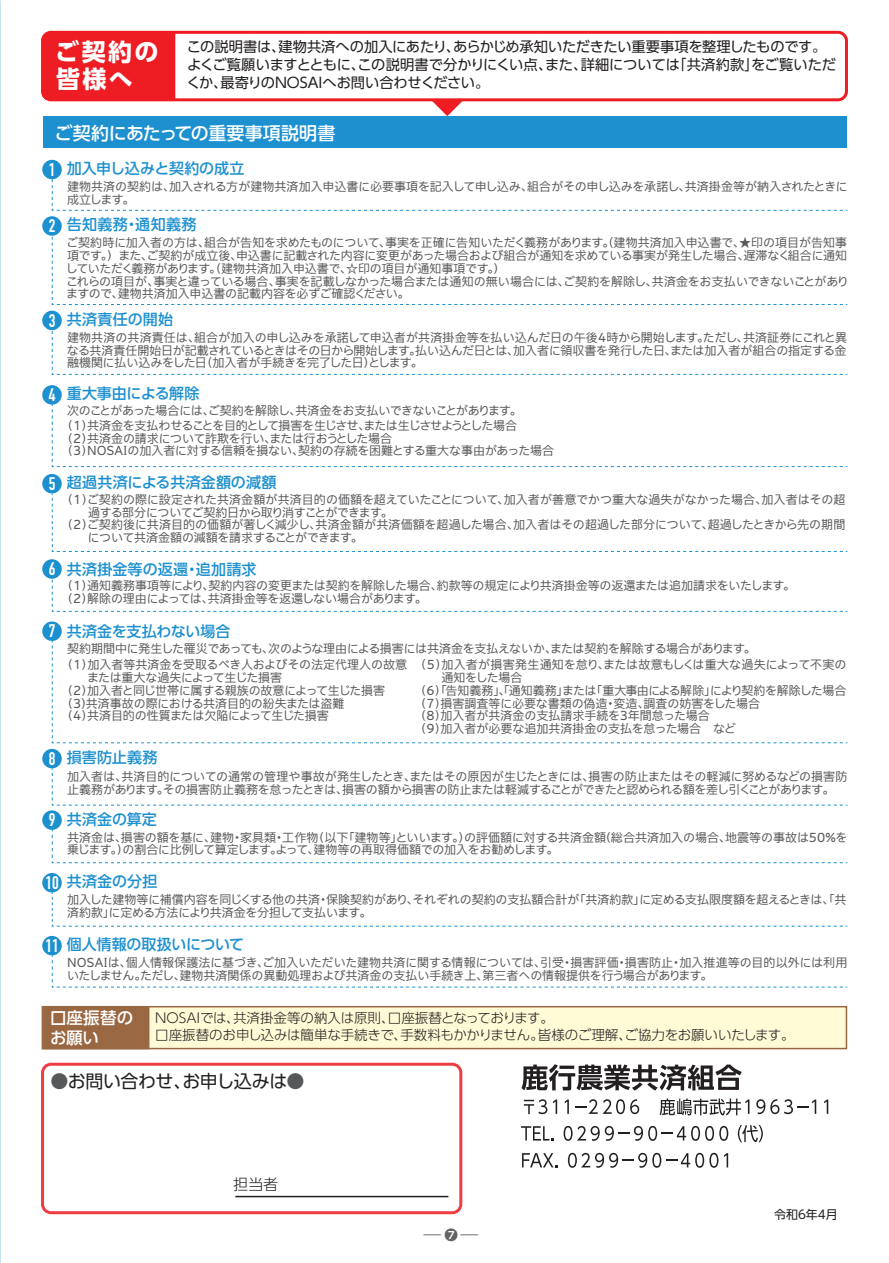
<style>
.page{position:relative;width:889px;height:1263px;background:#fff}
.page>*{position:absolute;margin:0;border:0;box-sizing:border-box;transform-origin:0 0}
.t1{font:700 24px/27px "UD Shin Go Pro";letter-spacing:.1em;color:#fff}
.t2{font:500 18px "UD Shin Go Pro";color:#fff}
.t3{font:18px "UD Shin Go Pro";letter-spacing:-.03em;color:#231f20}
.t4{font:500 16.5px/19.5px "UD Shin Go Pro";color:#fff}
.t5{font:500 15px "UD Shin Go Pro";letter-spacing:.01em;color:#1d90d0}
.t6{font:500 15px "UD Shin Go Pro";letter-spacing:-.01em;color:#1d90d0}
.t7{font:500 15px "UD Shin Go Pro";letter-spacing:-.02em;color:#1d90d0}
.t8{font:300 15px "UD Shin Go Pro";color:#231f20}
.t9{font:14.25px/18px "UD Shin Go Pro";letter-spacing:-.015em;color:#231f20}
.t10{font:300 13.5px/16.5px "UD Shin Go Pro";letter-spacing:-.01em;color:#231f20}
.t11{font:300 13.5px "UD Shin Go Pro";color:#636366;scale:1.5 1}
.t12{font:100 12px/12.8px "Iwa UCDA Goth Std";letter-spacing:-.01em;color:#57585a}
.t13{font:100 12px/12.8px "Iwa UCDA Goth Std";letter-spacing:-.03em;color:#57585a}
.t14{font:100 12px "Iwa UCDA Goth Std";letter-spacing:.015em;color:#57585a}
.t15{font:100 12px "Iwa UCDA Goth Std";letter-spacing:-.06em;color:#57585a}
.t16{font:100 12px "Iwa UCDA Goth Std";letter-spacing:-.035em;color:#57585a}
.t17{font:12px "UD Shin Go Pro";color:#231f20}
.s1{font-family:"DIN Condensed";font-weight:700;font-size:18px;color:#fff}
.s2{color:#57585a}
.s3{font-family:"UD Shin Go Pro De";font-weight:700}
</style>
<div class="page">
<hr style="left:235px;top:1196px;width:213px;height:1px;background:#231f20">
<svg style="left:51px;top:229px;width:796px;height:76px"></svg>
<div style="left:42px;top:160px;width:20px;height:19px;background:#1d90d0;border-radius:50%"></div>
<svg style="left:51px;top:175px;width:796px;height:36px"></svg>
<div style="left:42px;top:216px;width:20px;height:20px;background:#1d90d0;border-radius:50%"></div>
<svg style="left:51px;top:323px;width:796px;height:52px"></svg>
<div style="left:42px;top:311px;width:20px;height:19px;background:#1d90d0;border-radius:50%"></div>
<svg style="left:51px;top:572px;width:796px;height:40px"></svg>
<div style="left:42px;top:559px;width:20px;height:20px;background:#1d90d0;border-radius:50%"></div>
<svg style="left:51px;top:405px;width:796px;height:62px"></svg>
<div style="left:42px;top:385px;width:20px;height:20px;background:#1d90d0;border-radius:50%"></div>
<svg style="left:51px;top:493px;width:796px;height:59px"></svg>
<div style="left:42px;top:474px;width:20px;height:19px;background:#1d90d0;border-radius:50%"></div>
<svg style="left:51px;top:641px;width:796px;height:102px"></svg>
<div style="left:42px;top:621px;width:20px;height:20px;background:#1d90d0;border-radius:50%"></div>
<svg style="left:51px;top:892px;width:796px;height:35px"></svg>
<div style="left:42px;top:873px;width:20px;height:19px;background:#1d90d0;border-radius:50%"></div>
<svg style="left:51px;top:768px;width:796px;height:38px"></svg>
<div style="left:42px;top:749px;width:20px;height:19px;background:#1d90d0;border-radius:50%"></div>
<svg style="left:51px;top:830px;width:796px;height:33px"></svg>
<div style="left:42px;top:810px;width:20px;height:20px;background:#1d90d0;border-radius:50%"></div>
<svg style="left:51px;top:955px;width:796px;height:33px"></svg>
<div style="left:42px;top:936px;width:20px;height:19px;background:#1d90d0;border-radius:50%"></div>
<div style="left:41px;top:31px;width:807px;height:70px;border:3px solid #ee1d23;border-radius:9px"></div>
<div style="left:41px;top:1063px;width:421px;height:151px;border:3px solid #ee3d43;border-radius:9px"></div>
<div style="left:43px;top:116px;width:803px;height:32px;background:#1d90d0"></div>
<div style="left:43px;top:32px;width:132px;height:68px;background:#ee1d23"></div>
<div style="left:42px;top:1006px;width:805px;height:43px;background:#fffbd6;border:2px solid #996742"></div>
<div style="left:42px;top:1006px;width:107px;height:43px;background:#996742"></div>
<svg style="left:432px;top:101px;width:31px;height:15px"></svg>
<svg style="left:524px;top:1099px;width:23px;height:15px"></svg>
<svg style="left:553px;top:1099px;width:4px;height:15px"></svg>
<svg style="left:564px;top:1099px;width:5px;height:15px"></svg>
<svg style="left:575px;top:1099px;width:64px;height:15px"></svg>
<svg style="left:659px;top:1098px;width:90px;height:17px"></svg>
<svg style="left:756px;top:1099px;width:60px;height:15px"></svg>
<svg style="left:824px;top:1099px;width:4px;height:15px"></svg>
<svg style="left:521px;top:1064px;width:221px;height:26px"></svg>
<svg style="left:521px;top:1126px;width:32px;height:14px"></svg>
<svg style="left:563px;top:1126px;width:36px;height:15px"></svg>
<svg style="left:605px;top:1126px;width:123px;height:15px"></svg>
<svg style="left:738px;top:1125px;width:25px;height:17px"></svg>
<svg style="left:522px;top:1153px;width:36px;height:14px"></svg>
<svg style="left:568px;top:1153px;width:150px;height:15px"></svg>
<svg style="left:724px;top:1153px;width:4px;height:14px"></svg>
<h1 class="t1" style="left:55px;top:38px;width:105px">ご契約の皆様へ</h1>
<p class="t9" style="left:186px;top:37px;width:651px">この説明書は、建物共済への加入にあたり、あらかじめ承知いただきたい重要事項を整理したものです。よくご覧願いますとともに、この説明書で分かりにくい点、また、詳細については「共済約款」をご覧いただくか、最寄りのNOSAIへお問い合わせください。</p>
<h2 class="t2" style="left:54px;top:118px;width:282px">ご契約にあたっての重要事項説明書</h2>
<p class="t6" style="left:49px;top:156px;width:197px"><span class="s1">1</span> 加入申し込みと契約の成立</p>
<p class="t12" style="left:67px;top:179px;width:782px">建物共済の契約は、加入される方が建物共済加入申込書に必要事項を記入して申し込み、組合がその申し込みを承諾し、共済掛金等が納入されたときに成立します。</p>
<p class="t5" style="left:49px;top:213px;width:149px"><span class="s1">2</span> 告知義務・通知義務</p>
<p class="t12" style="left:66px;top:236px;width:784px">ご契約時に加入者の方は、組合が告知を求めたものについて、事実を正確に告知いただく義務があります。(建物共済加入申込書で、★印の項目が告知事項です。) また、ご契約が成立後、申込書に記載された内容に変更があった場合および組合が通知を求めている事実が発生した場合、遅滞なく組合に通知していただく義務があります。（建物共済加入申込書で、☆印の項目が通知事項です。)<br>これらの項目が、事実と違っている場合、事実を記載しなかった場合または通知の無い場合には、ご契約を解除し、共済金をお支払いできないことがありますので、建物共済加入申込書の記載内容を必ずご確認ください。</p>
<p class="t5" style="left:49px;top:307px;width:126px"><span class="s1">3</span> 共済責任の開始</p>
<p class="t12" style="left:67px;top:330px;width:782px;text-align:justify">建物共済の共済責任は、組合が加入の申し込みを承諾して申込者が共済掛金等を払い込んだ日の午後4時から開始します。ただし、共済証券にこれと異なる共済責任開始日が記載されているときはその日から開始します。払い込んだ日とは、加入者に領収書を発行した日、または加入者が組合の指定する金融機関に払い込みをした日（加入者が手続きを完了した日）とします。</p>
<p class="t7" style="left:49px;top:381px;width:152px"><span class="s1">4</span> 重大事由による解除</p>
<p class="t13" style="left:67px;top:403px;width:456px">次のことがあった場合には、ご契約を解除し、共済金をお支払いできないことがあります。</p>
<p class="t12" style="left:61px;top:418px;width:494px">（1）共済金を支払わせることを目的として損害を生じさせ、または生じさせようとした場合<br>（2）共済金の請求について詐欺を行い、または行おうとした場合<br>（3）NOSAIの加入者に対する信頼を損ない、契約の存続を困難とする重大な事由があった場合</p>
<p class="t5" style="left:49px;top:470px;width:229px"><span class="s1">5</span> 超過共済による共済金額の減額</p>
<p class="t12" style="left:61px;top:492px;width:785px">（1）ご契約の際に設定された共済金額が共済目的の価額を超えていたことについて、加入者が善意でかつ重大な過失がなかった場合、加入者はその超</p>
<p class="t15" style="left:88px;top:503px;width:306px">過する部分についてご契約日から取り消すことができます。</p>
<p class="t12" style="left:61px;top:518px;width:785px">（2）ご契約後に共済目的の価額が著しく減少し、共済金額が共済価額を超過した場合、加入者はその超過した部分について、超過したときから先の期間</p>
<p class="t16" style="left:88px;top:529px;width:276px">について共済金額の減額を請求することができます。</p>
<p class="t12" style="left:61px;top:578px;width:735px">（1）通知義務事項等により、契約内容の変更または契約を解除した場合、約款等の規定により共済掛金等の返還または追加請求をいたします。（2）解除の理由によっては、共済掛金等を返還しない場合があります。</p>
<p class="t5" style="left:49px;top:557px;width:209px"><span class="s1">6</span> 共済掛金等の返還・追加請求</p>
<p class="t6" style="left:49px;top:619px;width:183px"><span class="s1">7</span> 共済金を支払わない場合</p>
<p class="t12" style="left:61px;top:639px;width:696px;line-height:16.8px;text-indent:6px">契約期間中に発生した罹災であっても、次のような理由による損害には共済金を支払えないか、または契約を解除する場合があります。（1）加入者等共済金を受取るべき人およびその法定代理人の故意</p>
<p class="t12" style="left:61px;top:670px;width:325px;text-indent:26px">または重大な過失によって生じた損害<br>（2）加入者と同じ世帯に属する親族の故意によって生じた損害（3)共済事故の際における共済目的の紛失または盗難<br>（4）共済目的の性質または欠陥によって生じた損害</p>
<p class="t14" style="left:414px;top:656px;width:433px">（5）加入者が損害発生通知を怠り、または故意もしくは重大な過失によって不実の</p>
<p class="t13" style="left:441px;top:670px;width:82px">通知をした場合</p>
<p class="t13" style="left:414px;top:683px;width:433px">（6）「告知義務」「、通知義務」または「重大事由による解除」により契約を解除した場合</p>
<p class="t12" style="left:414px;top:696px;width:347px">（7）損害調査等に必要な書類の偽造・変造、調査の妨害をした場合</p>
<p class="t12" style="left:414px;top:709px;width:297px">（8）加入者が共済金の支払請求手続を3年間怠った場合</p>
<p class="t12" style="left:414px;top:721px;width:323px">（9）加入者が必要な追加共済掛金の支払を怠った場合　など</p>
<p class="t5" style="left:49px;top:745px;width:110px"><span class="s1">8</span> 損害防止義務</p>
<p class="t13" style="left:67px;top:770px;width:782px">加入者は、共済目的についての通常の管理や事故が発生したとき、またはその原因が生じたときには、損害の防止またはその軽減に努めるなどの損害防止義務があります。その損害防止義務を怠ったときは、損害の額から損害の防止または軽減することができたと認められる額を差し引くことがあります。</p>
<p class="t5" style="left:49px;top:807px;width:110px"><span class="s1">9</span> 共済金の算定</p>
<p class="t12" style="left:67px;top:830px;width:782px">共済金は、損害の額を基に、建物・家具類・工作物（以下「建物等」といいます。）の評価額に対する共済金額(総合共済加入の場合、地震等の事故は50%を乗じます。）の割合に比例して算定します。よって、建物等の再取得価額での加入をお勧めします。</p>
<p class="t5" style="left:45px;top:869px;width:113px"><span class="s1">10</span> 共済金の分担</p>
<p class="t12" style="left:67px;top:892px;width:781px">加入した建物等に補償内容を同じくする他の共済・保険契約があり、それぞれの契約の支払額合計が「共済約款」に定める支払限度額を超えるときは、「共済約款」に定める方法により共済金を分担して支払います。</p>
<p class="t7" style="left:45px;top:932px;width:200px"><span class="s1">11</span> 個人情報の取扱いについて</p>
<p class="t12" style="left:67px;top:955px;width:782px">NOSAIは、個人情報保護法に基づき、ご加入いただいた建物共済に関する情報については、引受・損害評価・損害防止・加入推進等の目的以外には利用いたしません。ただし、建物共済関係の異動処理および共済金の支払い手続き上、第三者への情報提供を行う場合があります。</p>
<h3 class="t4" style="left:50px;top:1008px;width:85px">口座振替のお願い</h3>
<p class="t10" style="left:155px;top:1009px;width:641px">NOSAIでは、共済掛金等の納入は原則、口座振替となっております。<br>口座振替のお申し込みは簡単な手続きで、手数料もかかりません。皆様のご理解、ご協力をお願いいたします。</p>
<h2 class="t3" style="left:50px;top:1066px;width:256px"><span class="s2">●</span>お問い合わせ、お申し込みは<span class="s2">●</span></h2>
<p class="t8" style="left:233px;top:1172px;width:46px">担当者</p>
<p class="t11" style="left:422px;top:1224px;width:40px">ー<span class="s3">❼</span>ー</p>
<p class="t17" style="left:774px;top:1205px;width:65px">令和6年4月</p>
</div>
